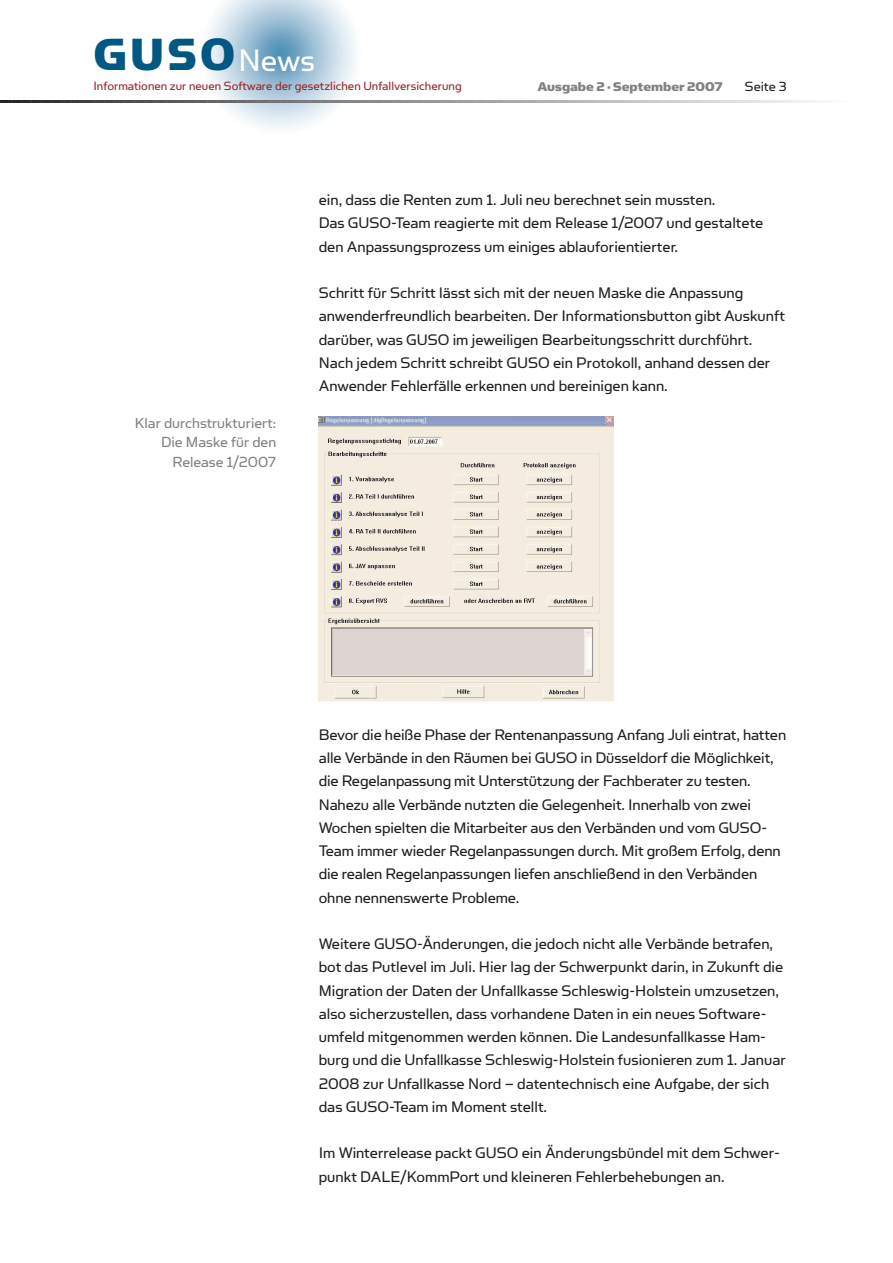
<style>
.page{position:relative;width:893px;height:1263px;background:#fff}
.page>*{position:absolute;margin:0;border:0;box-sizing:border-box;transform-origin:0 0}
.t1{font:50.85px "Simian Display Chimpanzee";color:#005883;scale:.96 1}
.t2{font:17.25px/23.2px "Simian Text Orangutan";color:#231f20}
.t3{font:16.5px/19.5px "Simian Text Orangutan";color:#808285;text-align:right}
.t4{font:15px "Simian Text Orangutan";color:#231f20}
.t5{font:14.25px "Simian Text Chimpanzee";color:#808285}
.t6{font:13.5px "Simian Text Orangutan";color:#982527}
.s1{font-family:"Simian Text Orangutan";font-size:34.95px;color:#fff}
</style>
<div class="page">
<svg style="left:0;top:0;width:815px;height:128px"></svg>
<img style="left:319px;top:416px;width:294px;height:286px">
<h1 class="t1" style="left:93px;top:27px;width:232px">GUSO<span class="s1">News</span></h1>
<p class="t6" style="left:93px;top:82px;width:370px">Informationen zur neuen Software der gesetzlichen Unfallversicherung</p>
<p class="t5" style="left:537px;top:81px;width:187px">Ausgabe 2 · September 2007</p>
<p class="t4" style="left:745px;top:81px;width:43px">Seite 3</p>
<p class="t3" style="left:135px;top:415px;width:143px">Klar durchstrukturiert:<br>Die Maske für den<br>Release 1/2007</p>
<p class="t2" style="left:319px;top:190px;width:446px">ein, dass die Renten zum 1. Juli neu berechnet sein mussten.<br>Das GUSO-Team reagierte mit dem Release 1/2007 und gestaltete den Anpassungsprozess um einiges ablauforientierter.</p>
<p class="t2" style="left:319px;top:283px;width:468px">Schritt für Schritt lässt sich mit der neuen Maske die Anpassung anwenderfreundlich bearbeiten. Der Informationsbutton gibt Auskunft darüber, was GUSO im jeweiligen Bearbeitungsschritt durchführt.<br>Nach jedem Schritt schreibt GUSO ein Protokoll, anhand dessen der Anwender Fehlerfälle erkennen und bereinigen kann.</p>
<p class="t2" style="left:319px;top:725px;width:469px">Bevor die heiße Phase der Rentenanpassung Anfang Juli eintrat, hatten alle Verbände in den Räumen bei GUSO in Düsseldorf die Möglichkeit, die Regelanpassung mit Unterstützung der Fachberater zu testen.<br>Nahezu alle Verbände nutzten die Gelegenheit. Innerhalb von zwei Wochen spielten die Mitarbeiter aus den Verbänden und vom GUSO-Team immer wieder Regelanpassungen durch. Mit großem Erfolg, denn die realen Regelanpassungen liefen anschließend in den Verbänden ohne nennenswerte Probleme.</p>
<p class="t2" style="left:319px;top:934px;width:469px">Weitere GUSO-Änderungen, die jedoch nicht alle Verbände betrafen, bot das Putlevel im Juli. Hier lag der Schwerpunkt darin, in Zukunft die Migration der Daten der Unfallkasse Schleswig-Holstein umzusetzen, also sicherzustellen, dass vorhandene Daten in ein neues Software&shy;umfeld mitgenommen werden können. Die Landesunfallkasse Ham&shy;burg und die Unfallkasse Schleswig-Holstein fusionieren zum 1. Januar 2008 zur Unfallkasse Nord – datentechnisch eine Aufgabe, der sich das GUSO-Team im Moment stellt.</p>
<p class="t2" style="left:319px;top:1143px;width:463px">Im Winterrelease packt GUSO ein Änderungsbündel mit dem Schwer&shy;punkt DALE/KommPort und kleineren Fehlerbehebungen an.</p>
</div>
